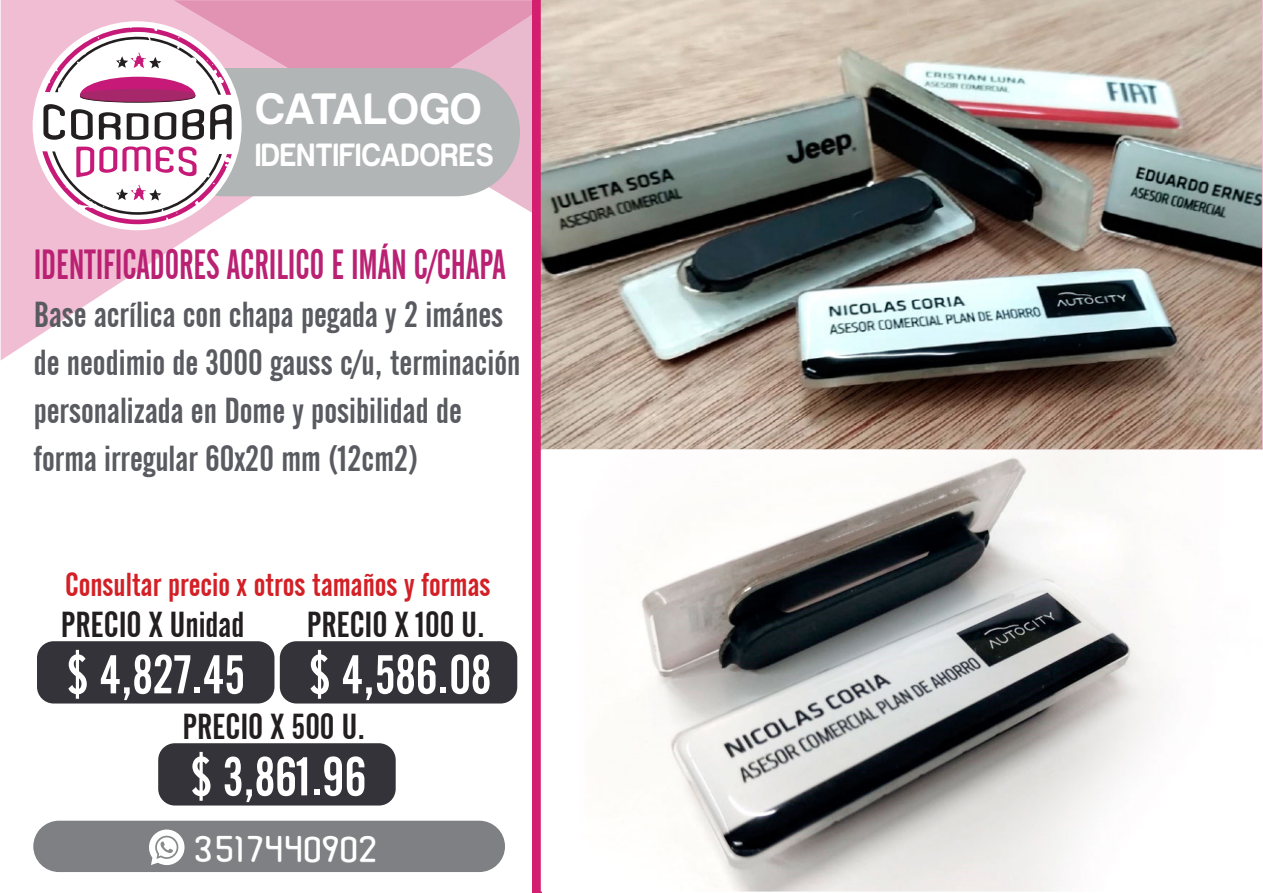
<style>
.page{position:relative;width:1263px;height:893px;background:#fff}
.page>*{position:absolute;margin:0;border:0;box-sizing:border-box;transform-origin:0 0}
.precios{font:54px "Alternate Gothic No 2 BT";color:#fff}
.t1{font:700 45px "Harabara Mais Bold Harabara Mais";color:#fff}
.PRODUCTO{font:42px "Alternate Gothic No 2 BT";color:#ba2172;scale:.82 1}
.detalle{font:36px/48px "Alternate Gothic No 2 BT";color:#595b61}
.t2{font:36px "Alternate Gothic No 2 BT";color:#231f20}
.t3{font:35.4px "Adidas Unity";color:#fff}
.t4{font:33px "Alternate Gothic No 2 BT";color:#d32026}
.t5{font:700 33px "Harabara Mais Bold Harabara Mais";color:#fff;scale:.89 1}
</style>
<div class="page">
<svg style="left:1px;top:0;width:372px;height:360px"></svg>
<div style="left:532px;top:0;width:10px;height:893px;background:#d41f70"></div>
<div style="left:159px;top:68px;width:361px;height:128px;background:#b2b5b5;border-radius:64px"></div>
<div style="left:33px;top:21px;width:209px;height:209px;background:#fff;border-radius:50%"></div>
<svg style="left:43px;top:0;width:498px;height:140px"></svg>
<svg style="left:42px;top:146px;width:190px;height:78px"></svg>
<div style="left:33px;top:821px;width:472px;height:51px;background:#7e8083;border-radius:26px"></div>
<svg style="left:149px;top:829px;width:36px;height:36px"></svg>
<img style="left:541px;top:0;width:722px;height:892px">
<div style="left:37px;top:641px;width:237px;height:62px;background:#333339;border-radius:17px"></div>
<div style="left:158px;top:743px;width:238px;height:62px;background:#333339;border-radius:17px"></div>
<div style="left:280px;top:641px;width:237px;height:62px;background:#333339;border-radius:17px"></div>
<p class="t1" style="left:255px;top:82px;width:228px">CATALOGO</p>
<p class="t5" style="left:255px;top:135px;width:270px">IDENTIFICADORES</p>
<p class="PRODUCTO" style="left:34px;top:241px;width:577px">IDENTIFICADORES ACRILICO E IMÁN C/CHAPA</p>
<p class="detalle" style="left:34px;top:291px;width:488px">Base acrílica con chapa pegada y 2 imánes de neodimio de 3000 gauss c/u, terminación personalizada en Dome y posibilidad de forma irregular 60x20 mm (12cm2)</p>
<p class="t4" style="left:65px;top:566px;width:427px">Consultar precio x otros tamaños y formas</p>
<p class="t2" style="left:61px;top:604px;width:185px">PRECIO X Unidad</p>
<p class="precios" style="left:67px;top:645px;width:180px">$ 4,827.45</p>
<p class="t2" style="left:307px;top:604px;width:180px">PRECIO X 100 U.</p>
<p class="precios" style="left:309px;top:645px;width:184px">$ 4,586.08</p>
<p class="t2" style="left:183px;top:706px;width:184px">PRECIO X 500 U.</p>
<p class="precios" style="left:190px;top:747px;width:178px">$ 3,861.96</p>
<p class="t3" style="left:194px;top:829px;width:186px">3517440902</p>
</div>
